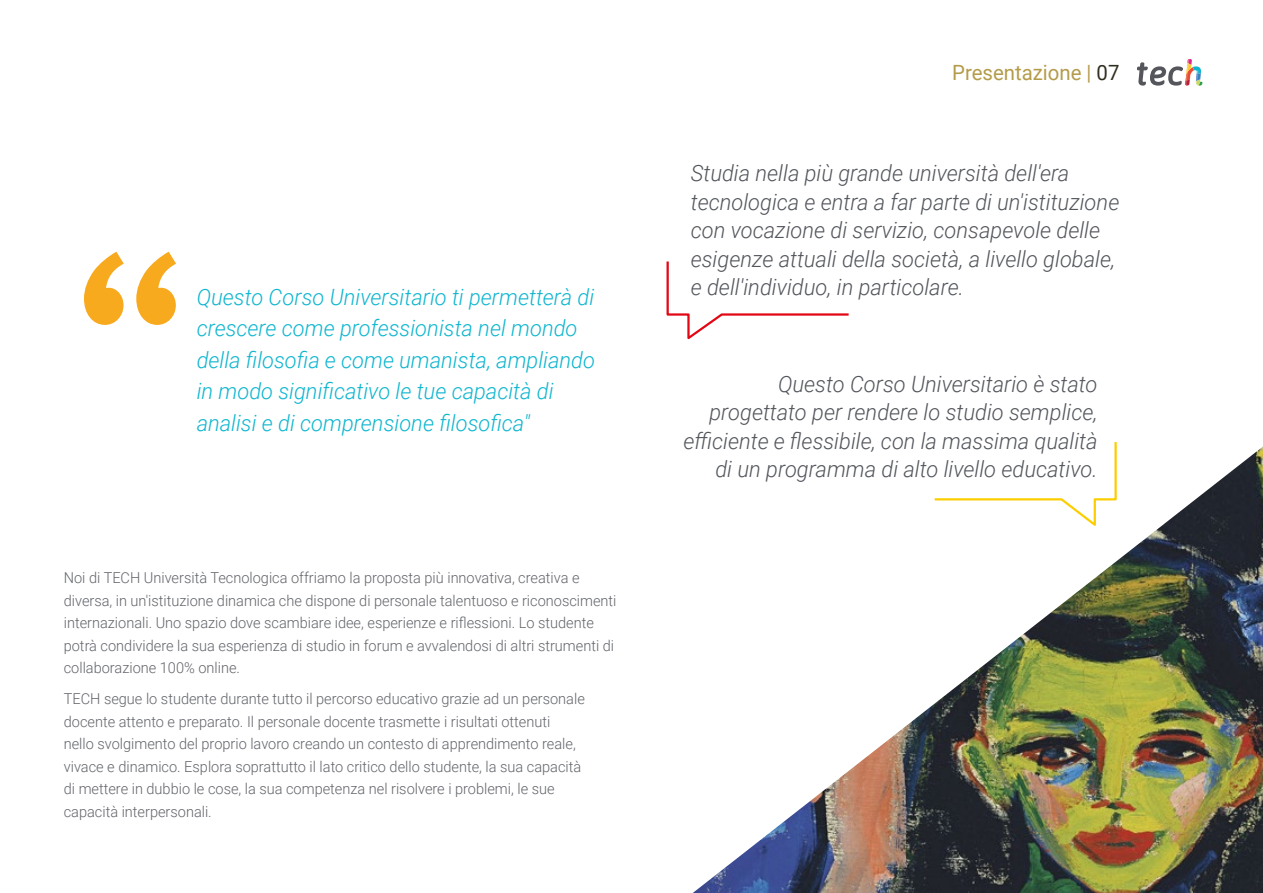
<style>
.page{position:relative;width:1263px;height:893px;background:#fff}
.page>*{position:absolute;margin:0;border:0;box-sizing:border-box;transform-origin:0 0}
.t1{font:italic 300 22.5px/28.5px "Roboto";color:#52555b;text-align:right}
.t2{font:italic 300 22.5px/31.5px "Roboto";color:#0fb6cf}
.t3{font:21px "Roboto";color:#b49c4b}
.t4{font:300 15px/22.5px "Roboto";color:#61646a}
.s1{color:#312e20}
</style>
<div class="page">
<svg style="left:84px;top:252px;width:92px;height:73px"></svg>
<img style="left:693px;top:446px;width:570px;height:447px">
<svg style="left:932px;top:442px;width:186px;height:87px"></svg>
<svg style="left:666px;top:261px;width:183px;height:79px"></svg>
<svg style="left:1137px;top:59px;width:65px;height:27px"></svg>
<h1 class="t2" style="left:197px;top:280px;width:400px">Questo Corso Universitario ti permetterà di crescere come professionista nel mondo della filosofia e come umanista, ampliando in modo significativo le tue capacità di analisi e di comprensione filosofica"</h1>
<p class="t4" style="left:64px;top:566px;width:554px">Noi di TECH Università Tecnologica offriamo la proposta più innovativa, creativa e diversa, in un'istituzione dinamica che dispone di personale talentuoso e riconoscimenti internazionali. Uno spazio dove scambiare idee, esperienze e riflessioni. Lo studente potrà condividere la sua esperienza di studio in forum e avvalendosi di altri strumenti di collaborazione 100% online.</p>
<p class="t4" style="left:64px;top:687px;width:523px">TECH segue lo studente durante tutto il percorso educativo grazie ad un personale docente attento e preparato. Il personale docente trasmette i risultati ottenuti<br>nello svolgimento del proprio lavoro creando un contesto di apprendimento reale, vivace e dinamico. Esplora soprattutto il lato critico dello studente, la sua capacità di mettere in dubbio le cose, la sua competenza nel risolvere i problemi, le sue capacità interpersonali.</p>
<h2 class="t3" style="left:952px;top:57px;width:169px">Presentazione | <span class="s1">07</span></h2>
<h1 class="t1" style="left:691px;top:158px;width:430px;text-align:left">Studia nella più grande università dell'era tecnologica e entra a far parte di un'istituzione con vocazione di servizio, consapevole delle esigenze attuali della società, a livello globale, e dell'individuo, in particolare.</h1>
<h1 class="t1" style="left:683px;top:369px;width:416px">Questo Corso Universitario è stato progettato per rendere lo studio semplice, efficiente e flessibile, con la massima qualità di un programma di alto livello educativo.</h1>
</div>
